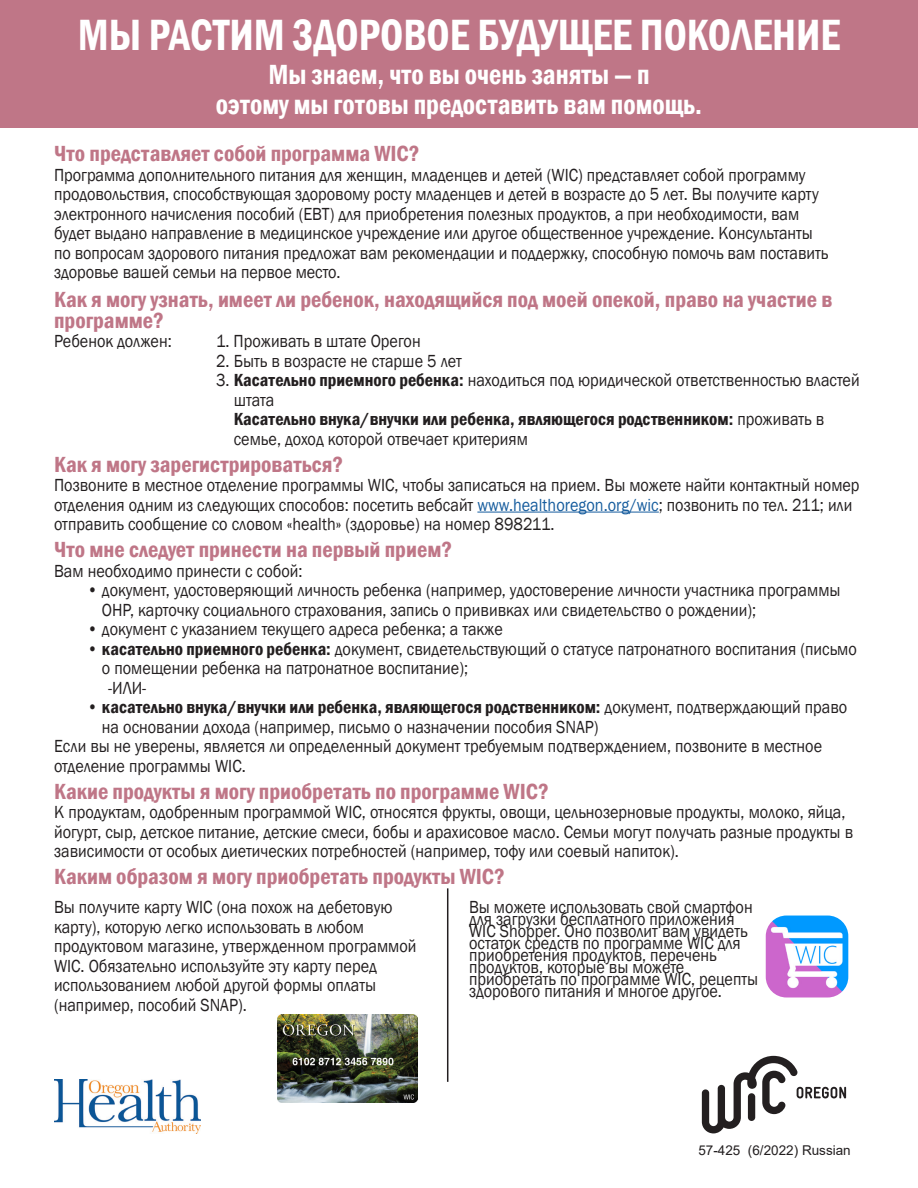
<style>
.page{position:relative;width:918px;height:1188px;background:#fff}
.page>*{position:absolute;margin:0;border:0;box-sizing:border-box;transform-origin:0 0}
.t1{font:600 condensed 45px "Franklin Gothic";color:#fff;scale:.92 1}
.t2{font:600 condensed 28.5px/30.8px "Franklin Gothic";color:#fff;text-align:center;scale:.94 1}
.t3{font:600 condensed 22.5px/21px "Franklin Gothic";color:#bf7687}
.t4{font:18px/19.5px "Franklin Gothic";color:#231f20;scale:.9 1}
.t5{font:600 condensed 18px "Franklin Gothic";color:#231f20}
.t6{font:13.5px "Arial";color:#231f20}
.s1{font-weight:600;font-stretch:condensed}
.s2{color:#175d9e}
.s3{font-weight:400;font-stretch:normal}
</style>
<div class="page">
<img style="left:766px;top:916px;width:82px;height:82px">
<div style="left:0;top:0;width:918px;height:127px;background:#bf7687"></div>
<img style="left:55px;top:1079px;width:146px;height:55px">
<svg style="left:702px;top:1056px;width:144px;height:77px"></svg>
<hr style="left:477px;top:512px;width:182px;height:1px;background:#175d9e">
<hr style="left:447px;top:888px;width:1px;height:194px;background:#231f20">
<img style="left:278px;top:1015px;width:139px;height:88px">
<h1 class="t1" style="left:78px;top:5px;width:830px">МЫ РАСТИМ ЗДОРОВОЕ БУДУЩЕЕ ПОКОЛЕНИЕ</h1>
<h2 class="t2" style="left:216px;top:58px;width:519px">Мы знаем, что вы очень заняты — п<br>оэтому мы готовы предоставить вам помощь.</h2>
<p class="t3" style="left:54px;top:143px;width:367px">Что представляет собой программа WIC?</p>
<p class="t4" style="left:54px;top:165px;width:862px">Программа дополнительного питания для женщин, младенцев и детей (WIC) представляет собой программу продовольствия, способствующая здоровому росту младенцев и детей в возрасте до 5 лет. Вы получите карту электронного начисления пособий (EBT) для приобретения полезных продуктов, а при необходимости, вам будет выдано направление в медицинское учреждение или другое общественное учреждение. Консультанты по вопросам здорового питания предложат вам рекомендации и поддержку, способную помочь вам поставить здоровье вашей семьи на первое место.</p>
<p class="t3" style="left:54px;top:288px;width:780px">Как я могу узнать, имеет ли ребенок, находящийся под моей опекой, право на участие в программе?</p>
<p class="t4" style="left:54px;top:332px;width:132px">Ребенок должен:</p>
<p class="t4" style="left:216px;top:332px;width:229px">1. Проживать в штате Орегон</p>
<p class="t4" style="left:216px;top:351px;width:275px">2. Быть в возрасте не старше 5 лет</p>
<p class="t4" style="left:234px;top:371px;width:697px;text-indent:-18px">3. <span class="s1">Касательно приемного ребенка:</span> находиться под юридической ответственностью властей штата<br><span class="s1">Касательно внука/внучки или ребенка, являющегося родственником:</span> проживать в семье, доход которой отвечает критериям</p>
<p class="t3" style="left:54px;top:453px;width:291px">Как я могу зарегистрироваться?</p>
<p class="t4" style="left:54px;top:476px;width:896px">Позвоните в местное отделение программы WIC, чтобы записаться на прием. Вы можете найти контактный номер отделения одним из следующих способов: посетить вебсайт <span class="s2">www.healthoregon.org/wic</span>; позвонить по тел. 211; или отправить сообщение со словом «health» (здоровье) на номер 898211.</p>
<p class="t3" style="left:54px;top:539px;width:400px">Что мне следует принести на первый прием?</p>
<p class="t4" style="left:54px;top:561px;width:277px">Вам необходимо принести с собой:</p>
<p class="t4" style="left:102px;top:581px;width:822px;text-indent:-15px">• документ, удостоверяющий личность ребенка (например, удостоверение личности участника программы<br>OHP, карточку социального страхования, запись о прививках или свидетельство о рождении);</p>
<p class="t4" style="left:87px;top:620px;width:464px">• документ с указанием текущего адреса ребенка; а также</p>
<p class="t4" style="left:87px;top:639px;width:857px">• <span class="s1">касательно приемного ребенка:</span> документ, свидетельствующий о статусе патронатного воспитания (письмо</p>
<p class="t4" style="left:102px;top:659px;width:408px">о помещении ребенка на патронатное воспитание);</p>
<p class="t4" style="left:108px;top:678px;width:44px">-ИЛИ-</p>
<p class="t5" style="left:87px;top:695px;width:762px"><span class="s3">•</span> касательно внука/внучки или ребенка, являющегося родственником: <span class="s3">документ, подтверждающий право</span></p>
<p class="t4" style="left:102px;top:717px;width:553px">на основании дохода (например, письмо о назначении пособия SNAP)</p>
<p class="t4" style="left:54px;top:737px;width:855px">Если вы не уверены, является ли определенный документ требуемым подтверждением, позвоните в местное</p>
<p class="t4" style="left:54px;top:756px;width:214px">отделение программы WIC.</p>
<p class="t3" style="left:54px;top:780px;width:496px">Какие продукты я могу приобретать по программе WIC?</p>
<p class="t4" style="left:54px;top:803px;width:889px">К продуктам, одобренным программой WIC, относятся фрукты, овощи, цельнозерновые продукты, молоко, яйца, йогурт, сыр, детское питание, детские смеси, бобы и арахисовое масло. Семьи могут получать разные продукты в зависимости от особых диетических потребностей (например, тофу или соевый напиток).</p>
<p class="t3" style="left:54px;top:866px;width:452px">Каким образом я могу приобретать продукты WIC?</p>
<p class="t4" style="left:54px;top:898px;width:404px">Вы получите карту WIC (она похож на дебетовую карту), которую легко использовать в любом продуктовом магазине, утвержденном программой WIC. Обязательно используйте эту карту перед использованием любой другой формы оплаты (например, пособий SNAP).</p>
<p class="t4" style="left:469px;top:898px;width:317px">Вы можете использовать свой смартфон</p>
<p class="t4" style="left:469px;top:910px;width:297px">для загрузки бесплатного приложения</p>
<p class="t4" style="left:469px;top:922px;width:311px">WIC Shopper. Оно позволит вам увидеть</p>
<p class="t4" style="left:469px;top:934px;width:303px">остаток средств по программе WIC для</p>
<p class="t4" style="left:469px;top:946px;width:277px">приобретения продуктов, перечень</p>
<p class="t4" style="left:469px;top:958px;width:241px">продуктов, которые вы можете</p>
<p class="t4" style="left:469px;top:970px;width:323px">приобретать по программе WIC, рецепты</p>
<p class="t4" style="left:469px;top:982px;width:283px">здорового питания и многое другое.</p>
<p class="t6" style="left:698px;top:1141px;width:154px">57-425 (6/2022) Russian</p>
</div>
